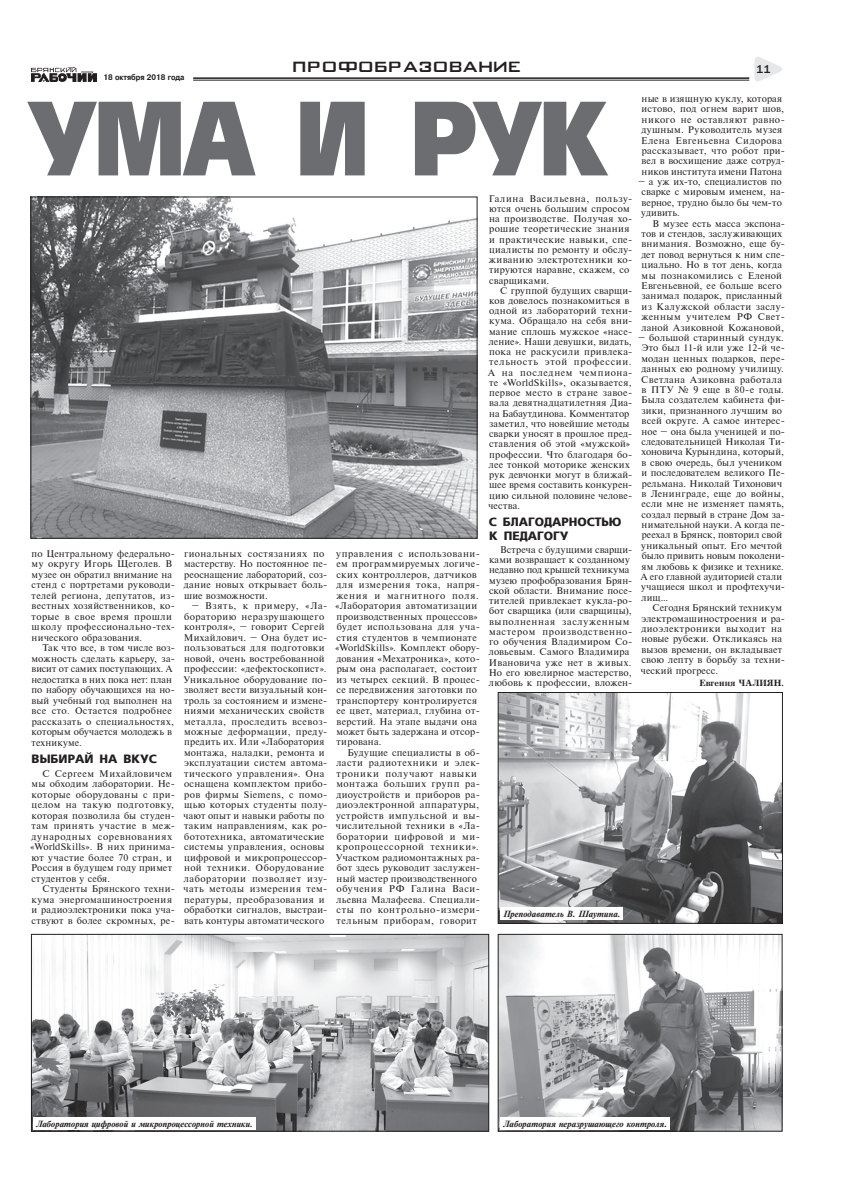
<style>
.page{position:relative;width:842px;height:1191px;background:#fff}
.page>*{position:absolute;margin:0;border:0;box-sizing:border-box;transform-origin:0 0}
.t1{font:500 105.5px "AG Foreigner ULB Plain";letter-spacing:-.01em;color:#6c6d70;scale:.8 1}
.t2{font:20px "Bank Gothic RUSS Medium";color:#231f20}
.t3{font:700 12px/13.3px "AG Foreigner";color:#231f20}
.t4{font:11.5px "Franklin Gothic Medium C";color:#231f20}
.t5{font:9.2px/10.5px "Times ET";letter-spacing:.03em;color:#231f20}
.t6{font:9.2px/10.4px "Times ET";letter-spacing:.01em;color:#231f20}
.t7{font:700 8.7px "Journal";color:#231f20}
.t8{font:italic 8.5px "Newton C Bold";color:#231f20}
.t9{font:700 8px "Pragmatica";color:#231f20;scale:.89 1}
</style>
<div class="page">
<img style="left:31px;top:67px;width:65px;height:14px">
<hr style="left:193px;top:80px;width:556px;height:1px;background:#231f20">
<hr style="left:193px;top:77px;width:556px;height:2px;background:#231f20">
<svg style="left:754px;top:57px;width:28px;height:24px"></svg>
<img style="left:33px;top:199px;width:442px;height:337px">
<div style="left:31px;top:197px;width:446px;height:341px;border:1px solid #231f20"></div>
<img style="left:33px;top:936px;width:454px;height:193px">
<div style="left:31px;top:934px;width:458px;height:197px;border:1px solid #231f20"></div>
<img style="left:500px;top:936px;width:280px;height:193px">
<div style="left:498px;top:934px;width:284px;height:197px;border:1px solid #231f20"></div>
<img style="left:500px;top:694px;width:281px;height:227px">
<div style="left:498px;top:692px;width:285px;height:231px;border:1px solid #231f20"></div>
<div style="left:33px;top:1117px;width:222px;height:12px;background:#fff"></div>
<div style="left:500px;top:1117px;width:169px;height:12px;background:#fff"></div>
<div style="left:500px;top:907px;width:123px;height:12px;background:#fff"></div>
<h2 class="t2" style="left:292px;top:56px;width:230px">профобразование</h2>
<h1 class="t1" style="left:29px;top:78px;width:725px">УМА И РУК</h1>
<p class="t4" style="left:756px;top:63px;width:16px">11</p>
<p class="t9" style="left:103px;top:73px;width:93px">18 октября 2018 года</p>
<p class="t5" style="left:641px;top:93px;width:145px">ные в изящную куклу, которая истово, под огнем варит шов, никого не оставляют равно&shy;душным. Руководитель музея<br>Елена Евгеньевна Сидорова рассказывает, что робот при&shy;вел в восхищение даже сотруд&shy;ников института имени Патона</p>
<p class="t6" style="left:641px;top:177px;width:145px;text-indent:-3px">– а уж их-то, специалистов по сварке с мировым именем, на&shy;верное, трудно было бы чем-то удивить.</p>
<p class="t5" style="left:641px;top:218px;width:145px;text-indent:11px">В музее есть масса экспона&shy;тов и стендов, заслуживающих внимания. Возможно, еще бу&shy;дет повод вернуться к ним спе&shy;циально. Но в тот день, когда мы познакомились с Еленой<br>Евгеньевной, ее больше всего занимал подарок, присланный из Калужской области заслу&shy;женным учителем РФ Свет&shy;ланой Азиковной Кожановой,</p>
<p class="t5" style="left:638px;top:332px;width:148px">– большой старинный сундук.<br>Это был 11-й или уже 12-й че&shy;модан ценных подарков, пере&shy;данных ею родному училищу.<br>Светлана Азиковна работала в ПТУ № 9 еще в 80-е годы.<br>Была создателем кабинета фи&shy;зики, признанного лучшим во всей округе. А самое интерес&shy;ное – она была ученицей и по&shy;следовательницей Николая Ти&shy;хоновича Курындина, который, в свою очередь, был учеником и последователем великого Пе&shy;рельмана. Николай Тихонович в Ленинграде, еще до войны, если мне не изменяет память, создал первый в стране Дом за&shy;нимательной науки. А когда пе&shy;реехал в Брянск, повторил свой уникальный опыт. Его мечтой было привить новым поколени&shy;ям любовь к физике и технике.<br>А его главной аудиторией стали учащиеся школ и профтехучи&shy;лищ...</p>
<p class="t5" style="left:641px;top:603px;width:145px;text-indent:12px">Сегодня Брянский техникум электромашиностроения и ра&shy;диоэлектроники выходит на новые рубежи. Откликаясь на вызов времени, он вкладывает свою лепту в борьбу за техни&shy;ческий прогресс.</p>
<p class="t7" style="left:699px;top:678px;width:86px">Евгения ЧАЛИЯН.</p>
<p class="t5" style="left:489px;top:193px;width:145px;line-height:10.2px">Галина Васильевна, пользу&shy;ются очень большим спросом на производстве. Получая хо&shy;рошие теоретические знания и практические навыки, спе&shy;циалисты по ремонту и обслу&shy;живанию электротехники ко&shy;тируются наравне, скажем, со сварщиками.</p>
<p class="t5" style="left:488px;top:285px;width:146px;line-height:10.2px;text-indent:12px">С группой будущих сварщи&shy;ков довелось познакомиться в одной из лабораторий техни&shy;кума. Обращало на себя вни&shy;мание сплошь мужское «насе&shy;ление». Наши девушки, видать, пока не раскусили привлека&shy;тельность этой профессии.<br>А на последнем чемпиона&shy;те «WorldSkills», оказывается, первое место в стране завое&shy;вала… девятнадцатилетняя Диа&shy;на Бабаутдинова. Комментатор заметил, что новейшие методы сварки уносят в прошлое пред&shy;ставления об этой «мужской» профессии. Что благодаря бо&shy;лее тонкой моторике женских рук девчонки могут в ближай&shy;шее время составить конкурен&shy;цию сильной половине челове&shy;чества.</p>
<h3 class="t3" style="left:489px;top:516px;width:134px">С БЛАГОДАРНОСТЬЮ<br>К ПЕДАГОГУ</h3>
<p class="t5" style="left:489px;top:544px;width:145px;line-height:10.2px;text-indent:11px">Встреча с будущими сварщи&shy;ками возвращает к созданному недавно под крышей техникума музею профобразования Брян&shy;ской области. Внимание посе&shy;тителей привлекает кукла-ро&shy;бот сварщика (или сварщицы), выполненная заслуженным мастером производственно&shy;го обучения Владимиром Со&shy;ловьевым. Самого Владимира<br>Ивановича уже нет в живых.<br>Но его ювелирное мастерство, любовь к профессии, вложен-</p>
<p class="t5" style="left:32px;top:548px;width:145px">по Центральному федерально&shy;му округу Игорь Щеголев. В музее он обратил внимание на стенд с портретами руководи&shy;телей региона, депутатов, из&shy;вестных хозяйственников, ко&shy;торые в свое время прошли школу профессионально-тех&shy;нического образования.</p>
<p class="t5" style="left:32px;top:642px;width:145px;text-indent:11px">Так что все, в том числе воз&shy;можность сделать карьеру, за&shy;висит от самих поступающих. А недостатка в них пока нет: план по набору обучающихся на но&shy;вый учебный год выполнен на все сто. Остается подробнее рассказать о специальностях, которым обучается молодежь в техникуме.</p>
<h3 class="t3" style="left:32px;top:752px;width:127px">ВЫБИРАЙ НА ВКУС</h3>
<p class="t5" style="left:30px;top:768px;width:146px;text-indent:12px">С Сергеем Михайловичем мы обходим лаборатории. Не&shy;которые оборудованы с при&shy;целом на такую подготовку, которая позволила бы студен&shy;там принять участие в меж&shy;дународных соревнованиях «WorldSkills». В них принима&shy;ют участие более 70 стран, и<br>Россия в будущем году примет студентов у себя.</p>
<p class="t5" style="left:32px;top:883px;width:145px;text-indent:11px">Студенты Брянского техни&shy;кума энергомашиностроения и радиоэлектроники пока уча&shy;ствуют в более скромных, ре-</p>
<p class="t5" style="left:335px;top:548px;width:146px">управления с использовани&shy;ем программируемых логиче&shy;ских контроллеров, датчиков для измерения тока, напря&shy;жения и магнитного поля. «Лаборатория автоматизации производственных процессов» будет использована для уча&shy;стия студентов в чемпионате «WorldSkills». Комплект обору&shy;дования «Мехатроника», кото&shy;рым она располагает, состоит из четырех секций. В процес&shy;се передвижения заготовки по транспортеру контролируется ее цвет, материал, глубина от&shy;верстий. На этапе выдачи она может быть задержана и отсор&shy;тирована.</p>
<p class="t5" style="left:336px;top:747px;width:145px;text-indent:12px">Будущие специалисты в об&shy;ласти радиотехники и элек&shy;троники получают навыки монтажа больших групп ра&shy;диоустройств и приборов ра&shy;диоэлектронной аппаратуры, устройств импульсной и вы&shy;числительной техники в «Ла&shy;боратории цифровой и ми&shy;кропроцессорной техники».<br>Участком радиомонтажных ра&shy;бот здесь руководит заслужен&shy;ный мастер производственного обучения РФ Галина Васи&shy;льевна Малафеева. Специали&shy;сты по контрольно-измери&shy;тельным приборам, говорит</p>
<p class="t5" style="left:184px;top:548px;width:145px">гиональных состязаниях по мастерству. Но постоянное пе&shy;реоснащение лабораторий, соз&shy;дание новых открывает боль&shy;шие возможности.</p>
<p class="t5" style="left:183px;top:600px;width:145px;text-indent:9px">– Взять, к примеру, «Ла&shy;бораторию неразрушающего контроля», – говорит Сергей<br>Михайлович. – Она будет ис&shy;пользоваться для подготовки новой, очень востребованной профессии: «дефектоскопист».<br>Уникальное оборудование по&shy;зволяет вести визуальный кон&shy;троль за состоянием и измене&shy;ниями механических свойств металла, проследить всевоз&shy;можные деформации, преду&shy;предить их. Или «Лаборатория монтажа, наладки, ремонта и эксплуатации систем автома&shy;тического управления». Она оснащена комплектом прибо&shy;ров фирмы Siemens, с помо&shy;щью которых студенты полу&shy;чают опыт и навыки работы по таким направлениям, как ро&shy;бототехника, автоматические системы управления, основы цифровой и микропроцессор&shy;ной техники. Оборудование лаборатории позволяет изу&shy;чать методы измерения тем&shy;пературы, преобразования и обработки сигналов, выстраи&shy;вать контуры автоматического</p>
<p class="t8" style="left:503px;top:909px;width:119px">Преподаватель В. Шаутина.</p>
<p class="t8" style="left:36px;top:1118px;width:218px">Лаборатория цифровой и микропроцессорной техники.</p>
<p class="t8" style="left:503px;top:1118px;width:165px">Лаборатория неразрушающего контроля.</p>
</div>
